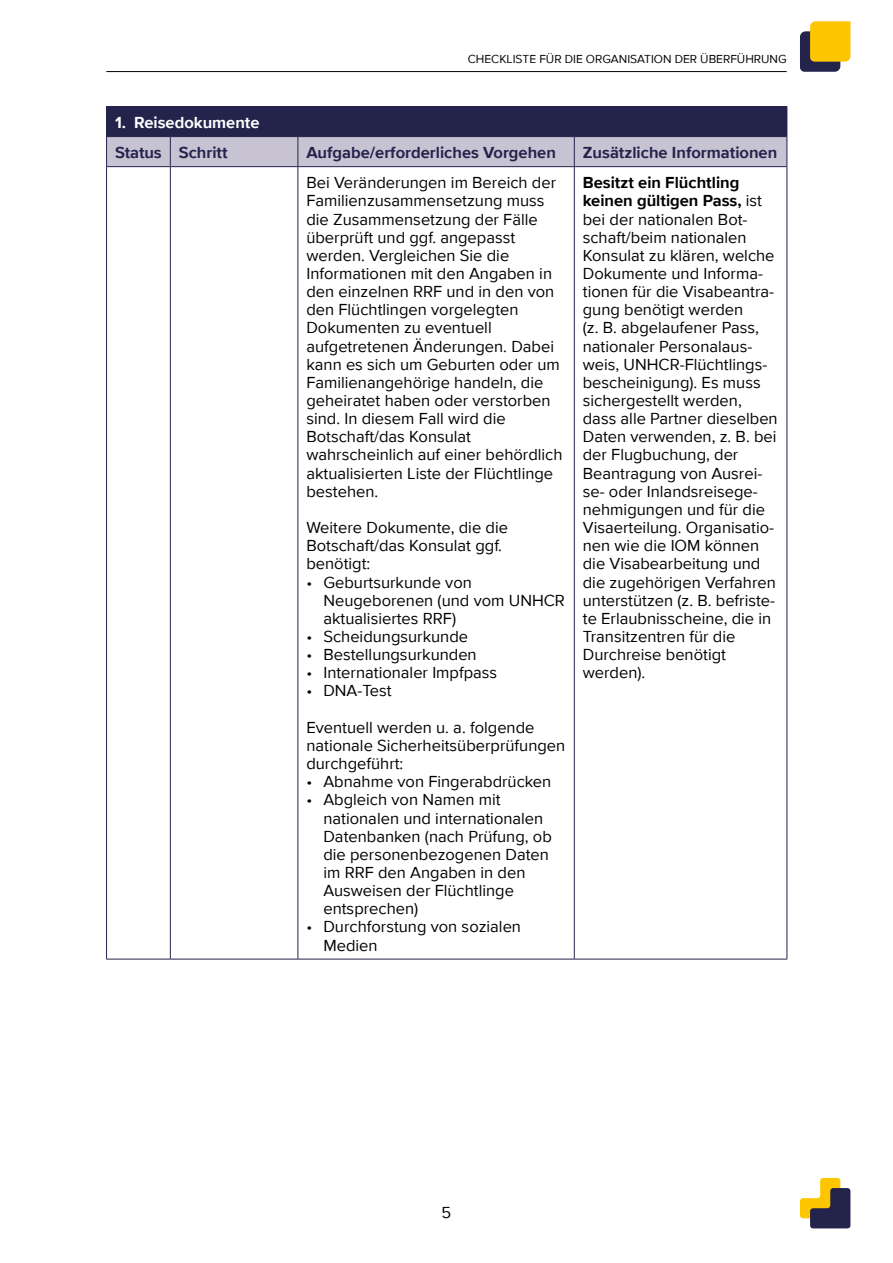
<style>
.page{position:relative;width:893px;height:1263px;background:#fff}
.page>*{position:absolute;margin:0;border:0;box-sizing:border-box;transform-origin:0 0}
.TABLE_Body_text{font:16.5px/18.1px "Proxima Nova";color:#000}
.TABLE_Header{font:700 16.5px "Proxima Nova";color:#24234c}
.TABLE_Header-2{font:700 16.5px "Proxima Nova";color:#fff}
.t1{font:12px "Proxima Nova";color:#000}
.s1{font-weight:700}
</style>
<div class="page">
<svg style="left:800px;top:1178px;width:50px;height:50px"></svg>
<svg style="left:800px;top:21px;width:50px;height:51px;background:#c19e2e"></svg>
<hr style="left:106px;top:71px;width:681px;height:1px;background:#000">
<hr style="left:170px;top:167px;width:1px;height:792px;background:#24234c">
<hr style="left:298px;top:167px;width:1px;height:792px;background:#24234c">
<hr style="left:574px;top:167px;width:1px;height:792px;background:#24234c">
<hr style="left:106px;top:167px;width:1px;height:792px;background:#24234c">
<hr style="left:787px;top:167px;width:1px;height:792px;background:#24234c">
<hr style="left:106px;top:959px;width:64px;height:1px;background:#24234c">
<hr style="left:170px;top:959px;width:128px;height:1px;background:#24234c">
<hr style="left:298px;top:959px;width:276px;height:1px;background:#24234c">
<hr style="left:574px;top:959px;width:213px;height:1px;background:#24234c">
<hr style="left:106px;top:106px;width:64px;height:1px;background:#24234c">
<hr style="left:170px;top:106px;width:128px;height:1px;background:#24234c">
<hr style="left:298px;top:106px;width:276px;height:1px;background:#24234c">
<hr style="left:574px;top:106px;width:213px;height:1px;background:#24234c">
<svg style="left:106px;top:107px;width:682px;height:60px;background:#73708c"></svg>
<hr style="left:106px;top:166px;width:64px;height:1px;background:#24234c">
<hr style="left:170px;top:166px;width:128px;height:1px;background:#24234c">
<hr style="left:298px;top:166px;width:276px;height:1px;background:#24234c">
<hr style="left:574px;top:166px;width:213px;height:1px;background:#24234c">
<p class="t1" style="left:468px;top:50px;width:320px">CHECKLISTE FÜR DIE ORGANISATION DER ÜBERFÜHRUNG</p>
<p class="TABLE_Header-2" style="left:115px;top:110px;width:146px">1. Reisedokumente</p>
<p class="TABLE_Header" style="left:115px;top:140px;width:48px">Status</p>
<p class="TABLE_Header" style="left:179px;top:140px;width:50px">Schritt</p>
<p class="TABLE_Header" style="left:306px;top:140px;width:251px">Aufgabe/erforderliches Vorgehen</p>
<p class="TABLE_Header" style="left:583px;top:140px;width:196px">Zusätzliche Informationen</p>
<p class="TABLE_Body_text" style="left:306px;top:173px;width:258px">Bei Veränderungen im Bereich der<br>Familienzusammensetzung muss die Zusammensetzung der Fälle überprüft und ggf. angepasst werden. Vergleichen Sie die<br>Informationen mit den Angaben in den einzelnen RRF und in den von den Flüchtlingen vorgelegten<br>Dokumenten zu eventuell aufgetretenen Änderungen. Dabei kann es sich um Geburten oder um<br>Familienangehörige handeln, die geheiratet haben oder verstorben sind. In diesem Fall wird die<br>Botschaft/das Konsulat wahrscheinlich auf einer behördlich aktualisierten Liste der Flüchtlinge bestehen.</p>
<p class="TABLE_Body_text" style="left:306px;top:518px;width:203px">Weitere Dokumente, die die<br>Botschaft/das Konsulat ggf. benötigt:</p>
<p class="TABLE_Body_text" style="left:323px;top:572px;width:243px;text-indent:-17px">• Geburtsurkunde von<br>Neugeborenen (und vom UNHCR aktualisiertes RRF)</p>
<p class="TABLE_Body_text" style="left:306px;top:627px;width:163px">• Scheidungsurkunde</p>
<p class="TABLE_Body_text" style="left:306px;top:645px;width:172px">• Bestellungsurkunden</p>
<p class="TABLE_Body_text" style="left:306px;top:663px;width:192px">• Internationaler Impfpass</p>
<p class="TABLE_Body_text" style="left:306px;top:681px;width:87px">• DNA-Test</p>
<p class="TABLE_Body_text" style="left:306px;top:717px;width:260px">Eventuell werden u. a. folgende nationale Sicherheitsüberprüfungen durchgeführt:</p>
<p class="TABLE_Body_text" style="left:306px;top:772px;width:246px">• Abnahme von Fingerabdrücken</p>
<p class="TABLE_Body_text" style="left:323px;top:790px;width:230px;text-indent:-17px">• Abgleich von Namen mit nationalen und internationalen<br>Datenbanken (nach Prüfung, ob die personenbezogenen Daten im RRF den Angaben in den<br>Ausweisen der Flüchtlinge entsprechen)</p>
<p class="TABLE_Body_text" style="left:323px;top:917px;width:199px;text-indent:-17px">• Durchforstung von sozialen<br>Medien</p>
<p class="TABLE_Body_text" style="left:583px;top:173px;width:196px"><span class="s1">Besitzt ein Flüchtling keinen gültigen Pass,</span> ist bei der nationalen Bot&shy;schaft/beim nationalen<br>Konsulat zu klären, welche<br>Dokumente und Informa&shy;tionen für die Visabeantra&shy;gung benötigt werden<br>(z. B. abgelaufener Pass, nationaler Personalaus&shy;weis, UNHCR-Flüchtlings&shy;bescheinigung). Es muss sichergestellt werden, dass alle Partner dieselben<br>Daten verwenden, z. B. bei der Flugbuchung, der<br>Beantragung von Ausrei&shy;se- oder Inlandsreisege&shy;nehmigungen und für die<br>Visaerteilung. Organisatio&shy;nen wie die IOM können die Visabearbeitung und die zugehörigen Verfahren unterstützen (z. B. befriste&shy;te Erlaubnisscheine, die in<br>Transitzentren für die<br>Durchreise benötigt werden).</p>
<p class="TABLE_Body_text" style="left:442px;top:1203px;width:11px">5</p>
</div>
